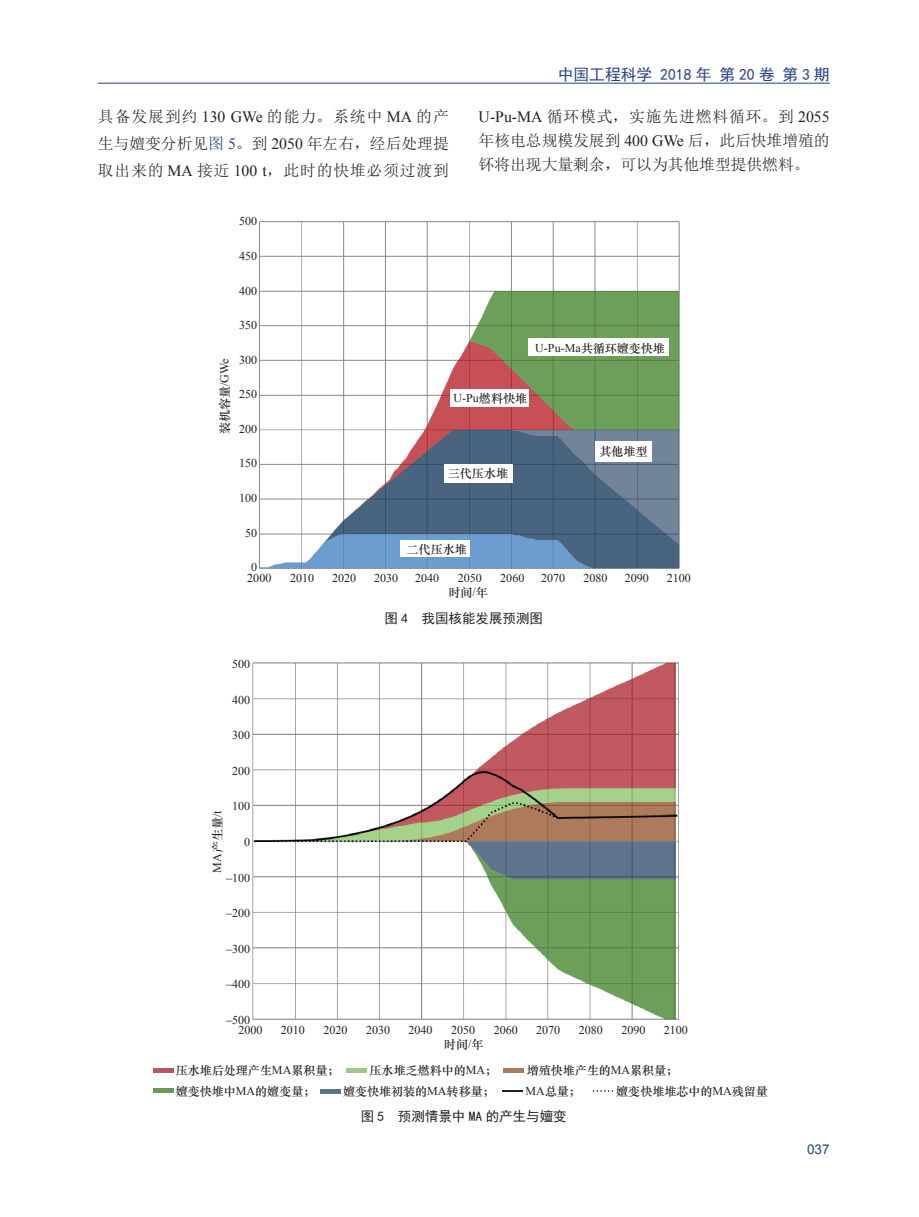
<style>
.page{position:relative;width:919px;height:1217px;background:#fff}
.page>*{position:absolute;margin:0;border:0;box-sizing:border-box;transform-origin:0 0}
.t1{font:15.75px/27.2px "Sim Sun";color:#231f20;text-align:justify}
.t2{font:15.75px "Sim Hei";color:#253f8e}
.t3{font:13.5px "Sim Hei";color:#231f20}
.t4{font:13.5px "Arial";color:#253f8e}
.t5{font:12px/10.9px "Times New Roman";color:#231f20}
.t6{font:12px "ST Zhongsong";color:#231f20}
.s1{font-family:"Times New Roman"}
.s2{color:#253f8e}
.s3{font-family:"Times New Roman";color:#253f8e}
.s4{font-family:"ST Zhongsong"}
</style>
<div class="page">
<hr style="left:98px;top:83px;width:731px;height:1px;background:#253f8e">
<img style="left:259px;top:221px;width:421px;height:348px">
<div style="left:451px;top:389px;width:78px;height:17px;background:#fff"></div>
<div style="left:529px;top:338px;width:140px;height:18px;background:#fff"></div>
<div style="left:595px;top:441px;width:57px;height:20px;background:#fff"></div>
<div style="left:444px;top:464px;width:68px;height:18px;background:#fff"></div>
<div style="left:400px;top:540px;width:70px;height:16px;background:#fff"></div>
<img style="left:252px;top:662px;width:427px;height:358px">
<hr style="left:153px;top:1068px;width:20px;height:4px;background:#b8585e">
<hr style="left:347px;top:1068px;width:20px;height:4px;background:#9fc988">
<hr style="left:504px;top:1068px;width:20px;height:4px;background:#aa7a5b">
<hr style="left:153px;top:1088px;width:20px;height:4px;background:#699959">
<hr style="left:320px;top:1089px;width:20px;height:4px;background:#5c7289">
<hr style="left:502px;top:1089px;width:20px;height:2px;background:#231f20">
<svg style="left:592px;top:1090px;width:21px;height:1px"></svg>
<h1 class="t2" style="left:557px;top:66px;width:273px">中国工程科学 2018 年 第 20 卷 第 3 期</h1>
<h1 class="t1" style="left:98px;top:103px;width:352px">具备发展到约 <span class="s1">130 GWe</span> 的能力。系统中 <span class="s1">MA</span> 的产生与嬗变分析见<span class="s2">图</span> <span class="s3">5</span>。到 <span class="s1">2050</span> 年左右，经后处理提取出来的 <span class="s1">MA</span> 接近 <span class="s1">100 t</span>，此时的快堆必须过渡到</h1>
<p class="t5" style="left:239px;top:216px;width:20px">500</p>
<p class="t5" style="left:239px;top:250px;width:20px">450</p>
<p class="t5" style="left:239px;top:285px;width:20px">400</p>
<p class="t5" style="left:239px;top:319px;width:20px">350</p>
<p class="t5" style="left:239px;top:354px;width:20px">300</p>
<p class="t5" style="left:239px;top:388px;width:20px">250</p>
<p class="t5" style="left:239px;top:423px;width:20px">200</p>
<p class="t5" style="left:239px;top:457px;width:20px">150</p>
<p class="t5" style="left:239px;top:492px;width:20px">100</p>
<p class="t5" style="left:245px;top:526px;width:14px">50</p>
<p class="t5" style="left:247px;top:561px;width:26px;text-indent:4px">0<br>2000</p>
<p class="t5" style="left:290px;top:572px;width:26px">2010</p>
<p class="t5" style="left:332px;top:572px;width:26px">2020</p>
<p class="t5" style="left:374px;top:572px;width:26px">2030</p>
<p class="t5" style="left:415px;top:572px;width:26px">2040</p>
<p class="t5" style="left:458px;top:572px;width:26px">2050</p>
<p class="t6" style="left:448px;top:584px;width:41px">时间<span class="s1">/</span>年</p>
<h1 class="t1" style="left:478px;top:104px;width:352px;line-height:24px"><span class="s1">U-Pu-MA</span> 循环模式，实施先进燃料循环。到 <span class="s1">2055</span>年核电总规模发展到 <span class="s1">400 GWe</span> 后，此后快堆增殖的钚将出现大量剩余，可以为其他堆型提供燃料。</h1>
<p class="t5" style="left:535px;top:342px;width:131px">U-Pu-Ma<span class="s4">共循环嬗变快堆</span></p>
<p class="t6" style="left:216px;top:434px;width:77px;rotate:-90deg">装机容量<span class="s1">/GWe</span></p>
<p class="t5" style="left:453px;top:392px;width:75px">U-Pu<span class="s4">燃料快堆</span></p>
<p class="t6" style="left:599px;top:443px;width:50px">其他堆型</p>
<p class="t6" style="left:448px;top:465px;width:62px">三代压水堆</p>
<p class="t6" style="left:406px;top:540px;width:62px">二代压水堆</p>
<p class="t5" style="left:500px;top:572px;width:26px">2060</p>
<p class="t5" style="left:541px;top:572px;width:26px">2070</p>
<p class="t5" style="left:583px;top:572px;width:26px">2080</p>
<p class="t5" style="left:624px;top:572px;width:26px">2090</p>
<p class="t5" style="left:666px;top:572px;width:26px">2100</p>
<p class="t3" style="left:384px;top:611px;width:160px">图 4 我国核能发展预测图</p>
<p class="t5" style="left:232px;top:658px;width:20px">500</p>
<p class="t5" style="left:232px;top:693px;width:20px">400</p>
<p class="t5" style="left:232px;top:729px;width:20px">300</p>
<p class="t5" style="left:232px;top:765px;width:20px">200</p>
<p class="t5" style="left:232px;top:800px;width:20px">100</p>
<p class="t5" style="left:244px;top:836px;width:8px">0</p>
<p class="t5" style="left:226px;top:871px;width:26px">–100</p>
<p class="t5" style="left:226px;top:907px;width:26px">–200</p>
<p class="t5" style="left:226px;top:942px;width:26px">–300</p>
<p class="t5" style="left:226px;top:978px;width:26px">–400</p>
<p class="t5" style="left:226px;top:1014px;width:26px">–500</p>
<p class="t5" style="left:211px;top:872px;width:64px;rotate:-90deg">MA<span class="s4">产生量</span>/t</p>
<p class="t5" style="left:238px;top:1024px;width:26px">2000</p>
<p class="t5" style="left:281px;top:1024px;width:26px">2010</p>
<p class="t5" style="left:323px;top:1024px;width:26px">2020</p>
<p class="t5" style="left:366px;top:1024px;width:26px">2030</p>
<p class="t5" style="left:408px;top:1024px;width:26px">2040</p>
<p class="t5" style="left:451px;top:1024px;width:26px">2050</p>
<p class="t6" style="left:444px;top:1036px;width:41px">时间<span class="s1">/</span>年</p>
<p class="t5" style="left:493px;top:1024px;width:26px">2060</p>
<p class="t5" style="left:536px;top:1024px;width:26px">2070</p>
<p class="t5" style="left:578px;top:1024px;width:26px">2080</p>
<p class="t5" style="left:621px;top:1024px;width:26px">2090</p>
<p class="t5" style="left:664px;top:1024px;width:26px">2100</p>
<p class="t6" style="left:176px;top:1062px;width:165px">压水堆后处理产生<span class="s1">MA</span>累积量；</p>
<p class="t6" style="left:369px;top:1062px;width:129px">压水堆乏燃料中的<span class="s1">MA</span>；</p>
<p class="t6" style="left:526px;top:1062px;width:153px">增殖快堆产生的<span class="s1">MA</span>累积量；</p>
<p class="t6" style="left:176px;top:1082px;width:141px">嬗变快堆中<span class="s1">MA</span>的嬗变量；</p>
<p class="t6" style="left:343px;top:1082px;width:153px">嬗变快堆初装的<span class="s1">MA</span>转移量；</p>
<p class="t6" style="left:525px;top:1082px;width:57px"><span class="s1">MA</span>总量；</p>
<p class="t6" style="left:616px;top:1082px;width:153px">嬗变快堆堆芯中的<span class="s1">MA</span>残留量</p>
<p class="t3" style="left:361px;top:1109px;width:207px">图 5 预测情景中 MA 的产生与嬗变</p>
<p class="t4" style="left:807px;top:1140px;width:24px">037</p>
</div>
